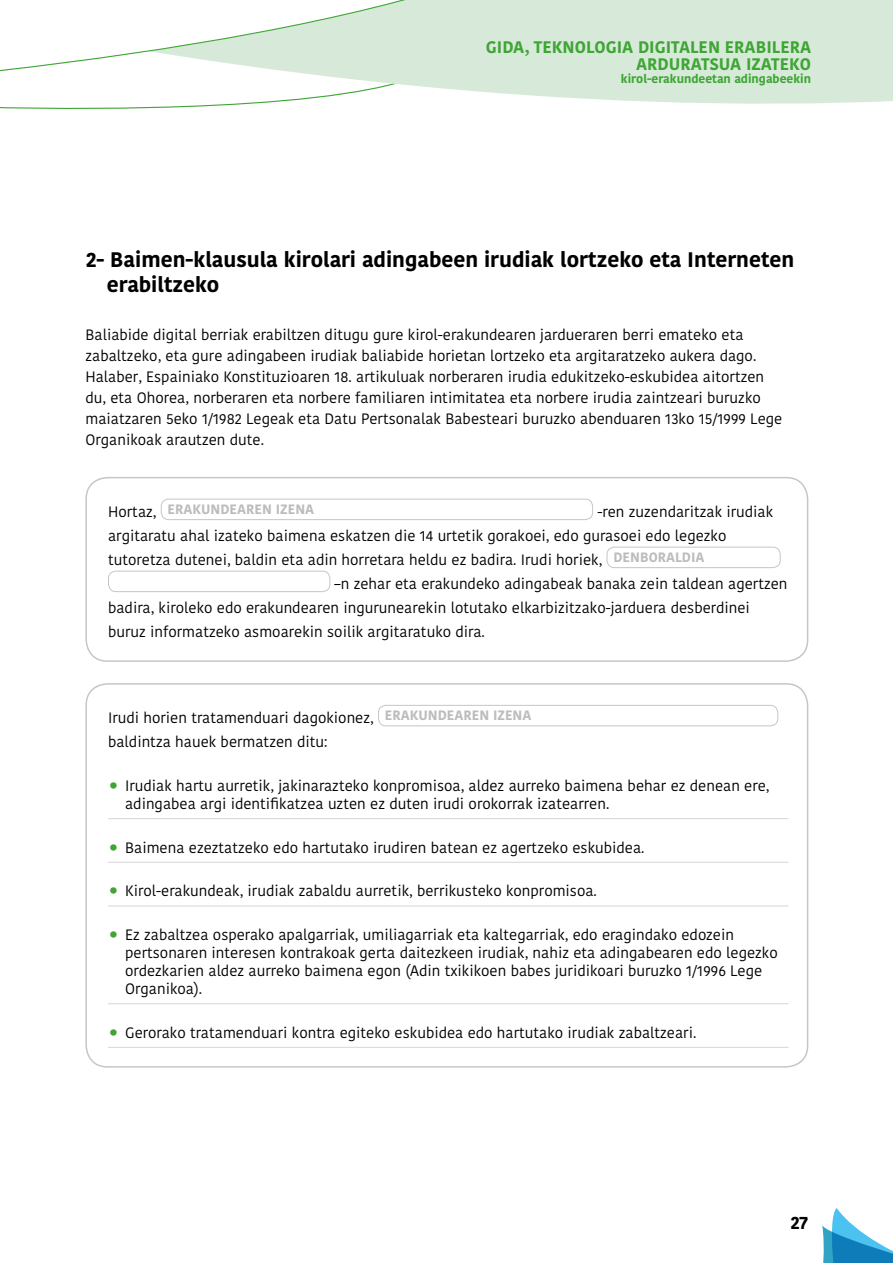
<style>
.page{position:relative;width:893px;height:1263px;background:#fff}
.page>*{position:absolute;margin:0;border:0;box-sizing:border-box;transform-origin:0 0}
.t1{font:700 21px/25.2px "Kohinoor Bangla";color:#000}
.t2{font:700 18px "Kohinoor Bangla";color:#000}
.t3{font:700 16.65px/17.4px "Kohinoor Bangla";color:#3fa535;text-align:right}
.t4{font:15px/21px "Kohinoor Bangla";color:#000}
.t5{font:700 13.5px "Kohinoor Bangla";color:#bcbcbc}
.t6{font:700 12px "Kohinoor Bangla";color:#3fa535}
.s1{font-weight:400;font-size:15px;color:#000}
.s2{font-size:24px;color:#3fa535}
</style>
<div class="page">
<div style="left:85px;top:477px;width:723px;height:185px;border:2px solid #c6c6c6;border-radius:21px"></div>
<div style="left:161px;top:499px;width:432px;height:21px;border:1px solid #c6c6c6;border-radius:8px"></div>
<div style="left:607px;top:547px;width:174px;height:21px;border:1px solid #c6c6c6;border-radius:8px"></div>
<div style="left:108px;top:571px;width:222px;height:21px;border:1px solid #c6c6c6;border-radius:8px"></div>
<div style="left:85px;top:683px;width:723px;height:384px;border:2px solid #c6c6c6;border-radius:21px"></div>
<hr style="left:108px;top:818px;width:680px;height:1px;background:#dadada">
<hr style="left:108px;top:862px;width:680px;height:1px;background:#dadada">
<hr style="left:108px;top:905px;width:680px;height:1px;background:#dadada">
<hr style="left:108px;top:1003px;width:680px;height:1px;background:#dadada">
<hr style="left:108px;top:1047px;width:680px;height:1px;background:#dadada">
<div style="left:378px;top:705px;width:400px;height:21px;border:1px solid #c6c6c6;border-radius:8px"></div>
<svg style="left:822px;top:1208px;width:71px;height:55px"></svg>
<div style="left:476px;top:0;width:417px;height:104px;background:#d7ead9"></div>
<svg style="left:0;top:0;width:476px;height:109px"></svg>
<p class="t3" style="left:486px;top:37px;width:327px">GIDA, TEKNOLOGIA DIGITALEN ERABILERA<br>ARDURATSUA IZATEKO</p>
<p class="t6" style="left:621px;top:68px;width:192px">kirol-erakundeetan adingabeekin</p>
<h1 class="t1" style="left:107px;top:246px;width:689px;text-indent:-21px">2- Baimen-klausula kirolari adingabeen irudiak lortzeko eta Interneten erabiltzeko</h1>
<p class="t4" style="left:85px;top:324px;width:698px">Baliabide digital berriak erabiltzen ditugu gure kirol-erakundearen jardueraren berri emateko eta zabaltzeko, eta gure adingabeen irudiak baliabide horietan lortzeko eta argitaratzeko aukera dago.<br>Halaber, Espainiako Konstituzioaren 18. artikuluak norberaren irudia edukitzeko-eskubidea aitortzen du, eta Ohorea, norberaren eta norbere familiaren intimitatea eta norbere irudia zaintzeari buruzko maiatzaren 5eko 1/1982 Legeak eta Datu Pertsonalak Babesteari buruzko abenduaren 13ko 15/1999 Lege Organikoak arautzen dute.</p>
<p class="t5" style="left:108px;top:497px;width:208px"><span class="s1">Hortaz,</span> ERAKUNDEAREN IZENA</p>
<p class="t4" style="left:597px;top:501px;width:177px">-ren zuzendaritzak irudiak</p>
<p class="t4" style="left:108px;top:525px;width:620px">argitaratu ahal izateko baimena eskatzen die 14 urtetik gorakoei, edo gurasoei edo legezko</p>
<p class="t4" style="left:108px;top:549px;width:598px">tutoretza dutenei, baldin eta adin horretara heldu ez badira. Irudi horiek, <sup>DENBORALDIA</sup></p>
<p class="t4" style="left:335px;top:573px;width:454px">–n zehar eta erakundeko adingabeak banaka zein taldean agertzen</p>
<p class="t4" style="left:108px;top:597px;width:643px">badira, kiroleko edo erakundearen ingurunearekin lotutako elkarbizitzako-jarduera desberdinei</p>
<p class="t4" style="left:108px;top:621px;width:378px">buruz informatzeko asmoarekin soilik argitaratuko dira.</p>
<p class="t4" style="left:108px;top:706px;width:425px;line-height:24px">Irudi horien tratamenduari dagokionez, <sup>ERAKUNDEAREN</sup> <sup>IZENA </sup>baldintza hauek bermatzen ditu:</p>
<p class="t4" style="left:125px;top:776px;width:646px;line-height:18px;text-indent:-17px"><span class="s2">•</span> Irudiak hartu aurretik, jakinarazteko konpromisoa, aldez aurreko baimena behar ez denean ere, adingabea argi identifikatzea uzten ez duten irudi orokorrak izatearren.</p>
<p class="t4" style="left:108px;top:837px;width:538px"><span class="s2">•</span> Baimena ezeztatzeko edo hartutako irudiren batean ez agertzeko eskubidea.</p>
<p class="t4" style="left:108px;top:880px;width:490px"><span class="s2">•</span> Kirol-erakundeak, irudiak zabaldu aurretik, berrikusteko konpromisoa.</p>
<p class="t4" style="left:125px;top:925px;width:654px;line-height:18px;text-indent:-17px"><span class="s2">•</span> Ez zabaltzea osperako apalgarriak, umiliagarriak eta kaltegarriak, edo eragindako edozein pertsonaren interesen kontrakoak gerta daitezkeen irudiak, nahiz eta adingabearen edo legezko ordezkarien aldez aurreko baimena egon (Adin txikikoen babes juridikoari buruzko 1/1996 Lege Organikoa).</p>
<p class="t4" style="left:108px;top:1022px;width:590px"><span class="s2">•</span> Gerorako tratamenduari kontra egiteko eskubidea edo hartutako irudiak zabaltzeari.</p>
<p class="t2" style="left:790px;top:1206px;width:19px">27</p>
</div>
